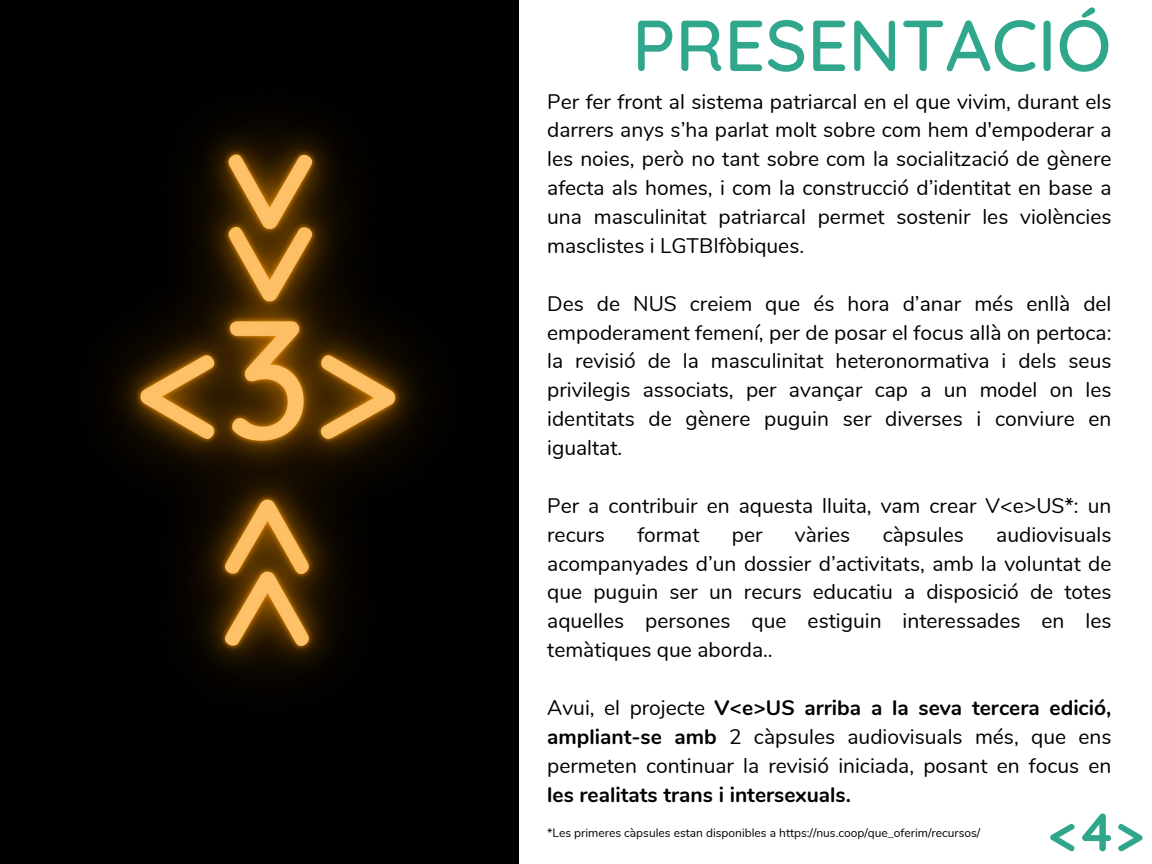
<style>
.page{position:relative;width:1152px;height:864px;background:#fff}
.page>*{position:absolute;margin:0;border:0;box-sizing:border-box;transform-origin:0 0}
.t1{font:500 72px "Quicksand";color:#30a78c}
.t2{font:700 54px "Quicksand";color:#30a78c}
.t3{font:21px/29px "Nunito";color:#000;text-align:justify}
.t4{font:12px "Nunito";color:#000}
.s1{font-weight:700}
</style>
<div class="page">
<div style="left:0;top:0;width:519px;height:864px;background:#000"></div>
<img style="left:112px;top:126px;width:310px;height:264px">
<img style="left:110px;top:390px;width:315px;height:286px">
<p class="t1" style="left:632px;top:-1px;width:481px">PRESENTACIÓ</p>
<p class="t3" style="left:547px;top:87px;width:566px">Per fer front al sistema patriarcal en el que vivim, durant els darrers anys s’ha parlat molt sobre com hem d'empoderar a les noies, però no tant sobre com la socialització de gènere afecta als homes, i com la construcció d’identitat en base a una masculinitat patriarcal permet sostenir les violències masclistes i LGTBIfòbiques.</p>
<p class="t3" style="left:547px;top:289px;width:566px">Des de NUS creiem que és hora d’anar més enllà del empoderament femení, per de posar el focus allà on pertoca: la revisió de la masculinitat heteronormativa i dels seus privilegis associats, per avançar cap a un model on les identitats de gènere puguin ser diverses i conviure en igualtat.</p>
<p class="t3" style="left:547px;top:491px;width:566px">Per a contribuir en aquesta lluita, vam crear V&lt;e&gt;US*: un recurs</p>
<p class="t3" style="left:637px;top:520px;width:64px">format</p>
<p class="t3" style="left:732px;top:520px;width:32px">per</p>
<p class="t3" style="left:795px;top:520px;width:57px">vàries</p>
<p class="t3" style="left:883px;top:520px;width:83px">càpsules</p>
<p class="t3" style="left:547px;top:520px;width:566px;text-indent:449px">audiovisuals acompanyades d’un dossier d’activitats, amb la voluntat de que puguin ser un recurs educatiu a disposició de totes aquelles persones que estiguin interessades en les temàtiques que aborda..</p>
<p class="t3" style="left:547px;top:694px;width:566px">Avui, el projecte <span class="s1">V&lt;e&gt;US arriba a la seva tercera edició, ampliant-se amb</span> 2 càpsules audiovisuals més, que ens permeten continuar la revisió iniciada, posant en focus en <span class="s1">les realitats trans i intersexuals.</span></p>
<p class="t4" style="left:547px;top:824px;width:435px">*Les primeres càpsules estan disponibles a https://nus.coop/que_oferim/recursos/</p>
<p class="t2" style="left:1049px;top:797px;width:96px">&lt;4&gt;</p>
</div>
